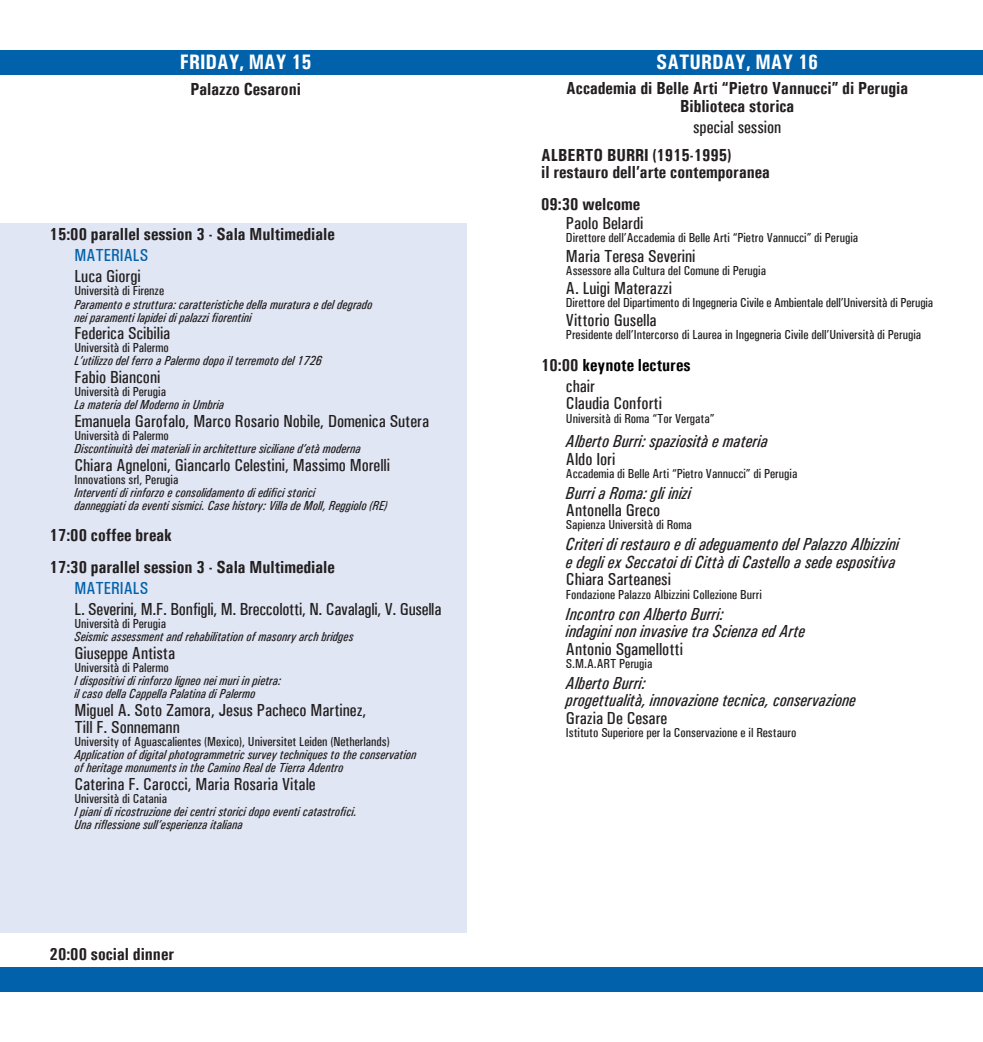
<style>
.page{position:relative;width:983px;height:1042px;background:#fff}
.page>*{position:absolute;margin:0;border:0;box-sizing:border-box;transform-origin:0 0}
.t1{font:700 condensed 21px "Univers";color:#fff}
.t2{font:500 condensed 17.5px/17.5px "Univers";color:#231f20}
.t3{font:italic 500 condensed 17.5px/17.5px "Univers";color:#231f20}
.t4{font:700 condensed 17.5px/17.5px "Univers";color:#231f20}
.t5{font:700 condensed 17.5px/21px "Univers";color:#000}
.t6{font:500 condensed 17.5px "Univers";color:#0161ab}
.t7{font:italic 500 condensed 13.12px/13.1px "Univers";color:#231f20}
.t8{font:500 condensed 13.12px "Univers";color:#231f20}
.s1{color:#231f20}
.s2{font-weight:500;color:#231f20}
</style>
<div class="page">
<div style="left:0;top:50px;width:491px;height:24px;background:#0161ab"></div>
<div style="left:0;top:967px;width:491px;height:25px;background:#0161ab"></div>
<div style="left:491px;top:50px;width:491px;height:24px;background:#0161ab"></div>
<div style="left:491px;top:967px;width:491px;height:25px;background:#0161ab"></div>
<div style="left:0;top:223px;width:466px;height:710px;background:#e0e6f3"></div>
<h1 class="t1" style="left:180px;top:49px;width:133px">FRIDAY, MAY 15</h1>
<h2 class="t4" style="left:190px;top:80px;width:112px">Palazzo Cesaroni</h2>
<h2 class="t4" style="left:50px;top:225px;width:286px">15:00 parallel session 3 - Sala Multimediale</h2>
<h2 class="t6" style="left:74px;top:245px;width:75px">MATERIALS</h2>
<h2 class="t2" style="left:74px;top:268px;width:68px">Luca Giorgi</h2>
<p class="t8" style="left:74px;top:283px;width:91px">Università di Firenze</p>
<p class="t7" style="left:74px;top:297px;width:299px">Paramento e struttura: caratteristiche della muratura e del degrado nei paramenti lapidei di palazzi fiorentini</p>
<h2 class="t2" style="left:74px;top:324px;width:97px">Federica Scibilia</h2>
<p class="t8" style="left:74px;top:340px;width:96px">Università di Palermo</p>
<p class="t7" style="left:74px;top:354px;width:249px">L’utilizzo del ferro a Palermo dopo il terremoto del 1726</p>
<h2 class="t2" style="left:74px;top:368px;width:87px">Fabio Bianconi</h2>
<p class="t8" style="left:74px;top:384px;width:93px">Università di Perugia</p>
<p class="t7" style="left:74px;top:398px;width:151px">La materia del Moderno in Umbria</p>
<h2 class="t2" style="left:74px;top:412px;width:356px">Emanuela Garofalo, Marco Rosario Nobile, Domenica Sutera</h2>
<p class="t8" style="left:74px;top:428px;width:96px">Università di Palermo</p>
<p class="t7" style="left:74px;top:442px;width:288px">Discontinuità dei materiali in architetture siciliane d’età moderna</p>
<h2 class="t2" style="left:74px;top:456px;width:317px">Chiara Agneloni, Giancarlo Celestini, Massimo Morelli</h2>
<p class="t8" style="left:74px;top:471px;width:105px">Innovations srl, Perugia</p>
<p class="t7" style="left:74px;top:486px;width:314px">Interventi di rinforzo e consolidamento di edifici storici<br>danneggiati da eventi sismici. Case history: Villa de Moll, Reggiolo (RE)</p>
<h2 class="t4" style="left:50px;top:519px;width:286px;line-height:31.5px">17:00 coffee break<br>17:30 parallel session 3 - Sala Multimediale</h2>
<h2 class="t6" style="left:74px;top:578px;width:75px">MATERIALS</h2>
<h2 class="t2" style="left:74px;top:600px;width:368px">L. Severini, M.F. Bonfigli, M. Breccolotti, N. Cavalagli, V. Gusella</h2>
<p class="t8" style="left:74px;top:616px;width:93px">Università di Perugia</p>
<p class="t7" style="left:74px;top:630px;width:280px">Seismic assessment and rehabilitation of masonry arch bridges</p>
<h2 class="t2" style="left:74px;top:644px;width:102px">Giuseppe Antista</h2>
<p class="t8" style="left:74px;top:659px;width:96px">Università di Palermo</p>
<p class="t7" style="left:74px;top:674px;width:208px">I dispositivi di rinforzo ligneo nei muri in pietra: il caso della Cappella Palatina di Palermo</p>
<h2 class="t2" style="left:74px;top:701px;width:293px">Miguel A. Soto Zamora, Jesus Pacheco Martinez,<br>Till F. Sonnemann</h2>
<p class="t8" style="left:74px;top:734px;width:316px">University of Aguascalientes (Mexico), Universitet Leiden (Netherlands)</p>
<p class="t7" style="left:74px;top:748px;width:343px">Application of digital photogrammetric survey techniques to the conservation of heritage monuments in the Camino Real de Tierra Adentro</p>
<h2 class="t2" style="left:74px;top:775px;width:243px">Caterina F. Carocci, Maria Rosaria Vitale</h2>
<p class="t8" style="left:74px;top:791px;width:94px">Università di Catania</p>
<p class="t7" style="left:74px;top:805px;width:284px">I piani di ricostruzione dei centri storici dopo eventi catastrofici.<br>Una riflessione sull’esperienza italiana</p>
<h2 class="t4" style="left:50px;top:945px;width:126px">20:00 social dinner</h2>
<h1 class="t1" style="left:656px;top:49px;width:163px">SATURDAY, MAY 16</h1>
<h2 class="t4" style="left:566px;top:79px;width:343px;text-align:center">Accademia di Belle Arti “Pietro Vannucci” di Perugia<br>Biblioteca storica</h2>
<h2 class="t2" style="left:693px;top:118px;width:90px">special session</h2>
<h2 class="t4" style="left:541px;top:146px;width:230px">ALBERTO BURRI (1915-1995)<br>il restauro dell’arte contemporanea</h2>
<h2 class="t4" style="left:541px;top:195px;width:101px">09:30 welcome</h2>
<h2 class="t2" style="left:565px;top:214px;width:79px">Paolo Belardi</h2>
<p class="t8" style="left:566px;top:230px;width:293px">Direttore dell’Accademia di Belle Arti “Pietro Vannucci” di Perugia</p>
<h2 class="t2" style="left:566px;top:247px;width:131px">Maria Teresa Severini</h2>
<p class="t8" style="left:566px;top:262px;width:201px">Assessore alla Cultura del Comune di Perugia</p>
<h2 class="t2" style="left:566px;top:279px;width:107px">A. Luigi Materazzi</h2>
<p class="t8" style="left:566px;top:295px;width:369px">Direttore del Dipartimento di Ingegneria Civile e Ambientale dell’Università di Perugia</p>
<h2 class="t2" style="left:566px;top:312px;width:92px">Vittorio Gusella</h2>
<p class="t8" style="left:566px;top:327px;width:356px">Presidente dell’Intercorso di Laurea in Ingegneria Civile dell’Università di Perugia</p>
<h2 class="t5" style="left:566px;top:354px;width:126px;text-indent:-25px"><span class="s1">10:00</span> keynote lectures <span class="s2">chair</span></h2>
<h2 class="t2" style="left:566px;top:395px;width:97px">Claudia Conforti</h2>
<p class="t8" style="left:566px;top:410px;width:150px">Università di Roma “Tor Vergata”</p>
<h2 class="t3" style="left:566px;top:432px;width:203px">Alberto Burri: spaziosità e materia</h2>
<h2 class="t2" style="left:566px;top:450px;width:51px">Aldo Iori</h2>
<p class="t8" style="left:566px;top:465px;width:233px">Accademia di Belle Arti “Pietro Vannucci” di Perugia</p>
<h2 class="t3" style="left:566px;top:484px;width:126px">Burri a Roma: gli inizi</h2>
<h2 class="t2" style="left:566px;top:501px;width:96px">Antonella Greco</h2>
<p class="t8" style="left:566px;top:517px;width:127px">Sapienza Università di Roma</p>
<h2 class="t3" style="left:566px;top:536px;width:334px">Criteri di restauro e di adeguamento del Palazzo Albizzini e degli ex Seccatoi di Città di Castello a sede espositiva</h2>
<h2 class="t2" style="left:566px;top:571px;width:106px">Chiara Sarteanesi</h2>
<p class="t8" style="left:566px;top:586px;width:197px">Fondazione Palazzo Albizzini Collezione Burri</p>
<h2 class="t3" style="left:566px;top:605px;width:241px">Incontro con Alberto Burri:<br>indagini non invasive tra Scienza ed Arte</h2>
<h2 class="t2" style="left:566px;top:640px;width:118px">Antonio Sgamellotti</h2>
<p class="t8" style="left:566px;top:655px;width:88px">S.M.A.ART Perugia</p>
<h2 class="t3" style="left:566px;top:674px;width:291px">Alberto Burri:<br>progettualità, innovazione tecnica, conservazione</h2>
<h2 class="t2" style="left:566px;top:709px;width:103px">Grazia De Cesare</h2>
<p class="t8" style="left:566px;top:724px;width:232px">Istituto Superiore per la Conservazione e il Restauro</p>
</div>
